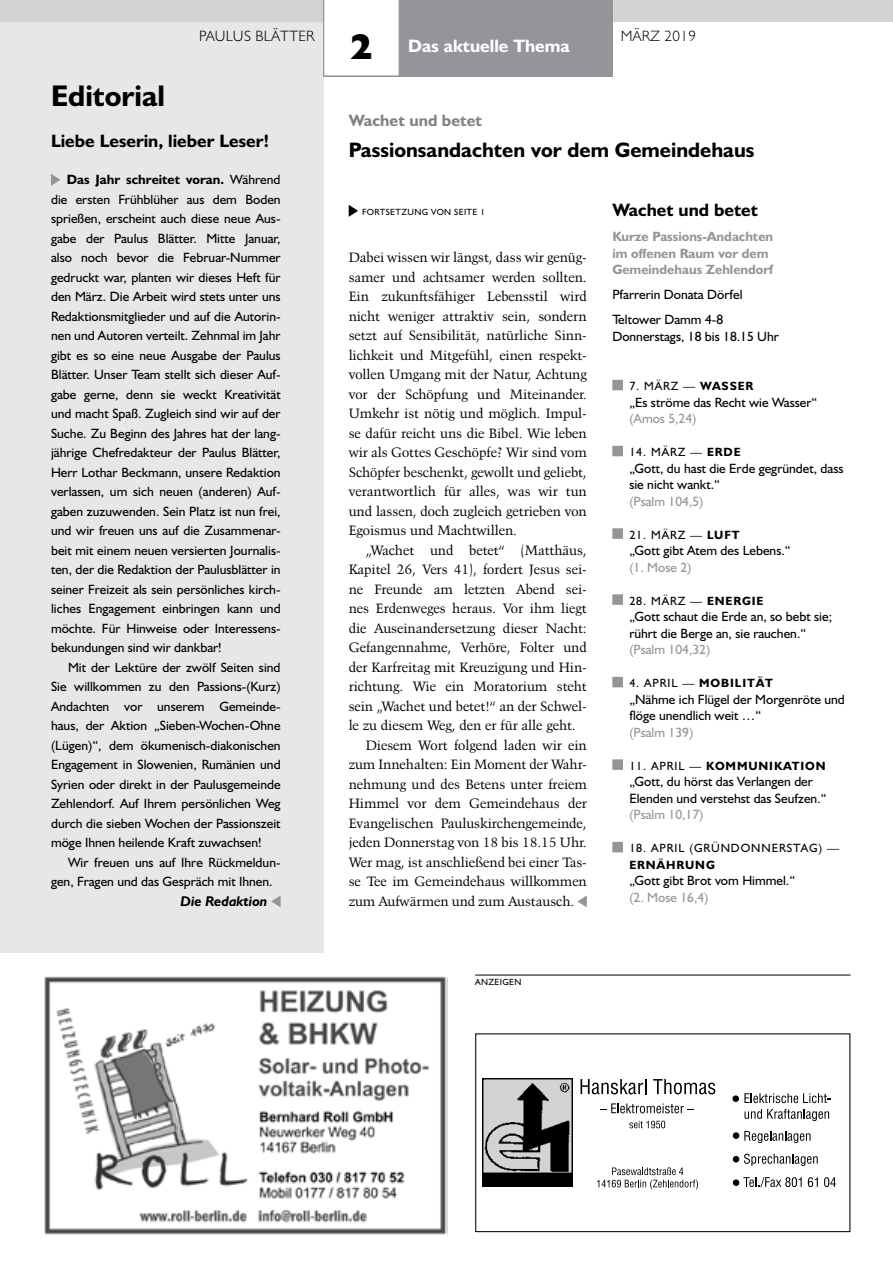
<style>
.page{position:relative;width:893px;height:1263px;background:#fff}
.page>*{position:absolute;margin:0;border:0;box-sizing:border-box;transform-origin:0 0}
.t1{font:800 36px "Humanist 521 BT";color:#000}
.t2{font:700 30px "Humanist 521 BT";color:#000}
.t3{font:700 21px "Humanist 521 BT";color:#000}
.t4{font:700 18px "Humanist 521 BT";color:#000}
.t5{font:700 18px "Humanist 521 BT";color:#fff}
.t6{font:700 16.5px "Humanist 521 BT";color:#808285}
.t7{font:300 15px "Humanist 521 BT";letter-spacing:.025em;color:#000}
.t8{font:italic 700 14.25px "Humanist 521 BT";color:#000}
.t9{font:13.5px/19.5px "Humanist 521 BT";color:#000}
.t10{font:13.5px/19.5px "Kuenstler 480 BT";color:#000;text-align:justify}
.t11{font:13.5px "Humanist 521 BT";color:#939598}
.t12{font:700 13.5px/16.5px "Humanist 521 BT";color:#939598}
.t13{font:12px "Humanist 521 BT";letter-spacing:.075em;color:#000}
.t14{font:700 12px "Humanist 521 BT";letter-spacing:.075em;color:#000}
.t15{font:9px "Humanist 521 BT";letter-spacing:.04em;color:#000}
.s1{font-weight:700}
.s2{font-weight:400}
</style>
<div class="page">
<div style="left:0;top:0;width:323px;height:952px;background:#e6e7e8"></div>
<div style="left:0;top:0;width:893px;height:21px;background:#d1d3d4"></div>
<img style="left:44px;top:976px;width:403px;height:259px">
<hr style="left:475px;top:975px;width:375px;height:1px;background:#000">
<div style="left:475px;top:1033px;width:375px;height:199px;border:1px solid #000"></div>
<svg style="left:482px;top:1078px;width:354px;height:112px"></svg>
<div style="left:323px;top:0;width:289px;height:77px;background:#939598"></div>
<div style="left:324px;top:0;width:75px;height:76px;background:#fff"></div>
<svg style="left:51px;top:174px;width:9px;height:12px"></svg>
<svg style="left:271px;top:895px;width:10px;height:12px"></svg>
<svg style="left:577px;top:895px;width:10px;height:12px"></svg>
<div style="left:612px;top:380px;width:11px;height:10px;background:#939598"></div>
<div style="left:612px;top:446px;width:11px;height:10px;background:#939598"></div>
<div style="left:612px;top:528px;width:11px;height:11px;background:#939598"></div>
<div style="left:612px;top:594px;width:11px;height:11px;background:#939598"></div>
<div style="left:612px;top:677px;width:11px;height:10px;background:#939598"></div>
<div style="left:612px;top:759px;width:11px;height:11px;background:#939598"></div>
<div style="left:612px;top:842px;width:11px;height:10px;background:#939598"></div>
<svg style="left:349px;top:205px;width:9px;height:12px"></svg>
<p class="t7" style="left:199px;top:27px;width:117px">PAULUS BLÄTTER</p>
<h2 class="t2" style="left:51px;top:77px;width:116px">Editorial</h2>
<h3 class="t4" style="left:51px;top:130px;width:220px">Liebe Leserin, lieber Leser!</h3>
<p class="t9" style="left:51px;top:170px;width:231px;text-align:justify;text-indent:16px"><span class="s1">Das Jahr schreitet voran.</span> Während die ersten Frühblüher aus dem Boden sprießen, erscheint auch diese neue Aus&shy;gabe der Paulus Blätter. Mitte Januar, also noch bevor die Februar-Nummer gedruckt war, planten wir dieses Heft für den März. Die Arbeit wird stets unter uns Redaktionsmitglieder und auf die Autorin&shy;nen und Autoren verteilt. Zehnmal im Jahr gibt es so eine neue Ausgabe der Paulus Blätter. Unser Team stellt sich dieser Auf&shy;gabe gerne, denn sie weckt Kreativität und macht Spaß. Zugleich sind wir auf der Suche. Zu Beginn des Jahres hat der lang&shy;jährige Chefredakteur der Paulus Blätter, Herr Lothar Beckmann, unsere Redaktion verlassen, um sich neuen (anderen) Auf&shy;gaben zuzuwenden. Sein Platz ist nun frei, und wir freuen uns auf die Zusammenar&shy;beit mit einem neuen versierten Journalis&shy;ten, der die Redaktion der Paulusblätter in seiner Freizeit als sein persönliches kirch&shy;liches Engagement einbringen kann und möchte. Für Hinweise oder Interessens&shy;bekundungen sind wir dankbar!</p>
<p class="t9" style="left:51px;top:657px;width:231px;text-align:justify;text-indent:17px">Mit der Lektüre der zwölf Seiten sind Sie willkommen zu den Passions-(Kurz)<br>Andachten vor unserem Gemeinde&shy;haus, der Aktion „Sieben-Wochen-Ohne (Lügen)“, dem ökumenisch-diakonischen Engagement in Slowenien, Rumänien und Syrien oder direkt in der Paulusgemeinde Zehlendorf. Auf Ihrem persönlichen Weg durch die sieben Wochen der Passionszeit möge Ihnen heilende Kraft zuwachsen!</p>
<p class="t9" style="left:51px;top:852px;width:231px;text-indent:17px">Wir freuen uns auf Ihre Rückmeldun&shy;gen, Fragen und das Gespräch mit Ihnen.</p>
<p class="t8" style="left:181px;top:892px;width:88px">Die Redaktion</p>
<h1 class="t1" style="left:350px;top:24px;width:25px">2</h1>
<h3 class="t5" style="left:408px;top:34px;width:163px">Das aktuelle Thema</h3>
<p class="t7" style="left:621px;top:27px;width:77px">MÄRZ 2019</p>
<p class="t6" style="left:349px;top:110px;width:135px">Wachet und betet</p>
<h3 class="t3" style="left:349px;top:137px;width:407px">Passionsandachten vor dem Gemeindehaus</h3>
<p class="t15" style="left:362px;top:206px;width:124px">FORTSETZUNG VON SEITE 1</p>
<p class="t10" style="left:349px;top:248px;width:240px">Dabei wissen wir längst, dass wir genüg&shy;samer und achtsamer werden sollten.<br>Ein zukunftsfähiger Lebensstil wird nicht weniger attraktiv sein, sondern setzt auf Sensibilität, natürliche Sinn&shy;lichkeit und Mitgefühl, einen respekt&shy;vollen Umgang mit der Natur, Achtung vor der Schöpfung und Miteinander.<br>Umkehr ist nötig und möglich. Impul&shy;se dafür reicht uns die Bibel. Wie leben wir als Gottes Geschöpfe? Wir sind vom Schöpfer beschenkt, gewollt und geliebt, verantwortlich für alles, was wir tun und lassen, doch zugleich getrieben von Egoismus und Machtwillen.</p>
<p class="t10" style="left:366px;top:540px;width:223px">„Wachet und betet“ (Matthäus,</p>
<p class="t10" style="left:349px;top:560px;width:240px">Kapitel 26, Vers 41), fordert Jesus sei-</p>
<p class="t10" style="left:349px;top:579px;width:240px">ne Freunde am letzten Abend sei-</p>
<p class="t10" style="left:349px;top:599px;width:240px">nes Erdenweges heraus. Vor ihm liegt</p>
<p class="t10" style="left:349px;top:618px;width:240px">die Auseinandersetzung dieser Nacht:</p>
<p class="t10" style="left:349px;top:638px;width:240px">Gefangennahme, Verhöre, Folter und</p>
<p class="t10" style="left:349px;top:657px;width:240px">der Karfreitag mit Kreuzigung und Hin-</p>
<p class="t10" style="left:349px;top:677px;width:240px">richtung. Wie ein Moratorium steht</p>
<p class="t10" style="left:349px;top:696px;width:240px">sein „Wachet und betet!“ an der Schwel-</p>
<p class="t10" style="left:349px;top:716px;width:229px">le zu diesem Weg, den er für alle geht.</p>
<p class="t10" style="left:366px;top:735px;width:223px">Diesem Wort folgend laden wir ein</p>
<p class="t10" style="left:349px;top:754px;width:240px">zum Innehalten: Ein Moment der Wahr-</p>
<p class="t10" style="left:349px;top:774px;width:240px">nehmung und des Betens unter freiem</p>
<p class="t10" style="left:349px;top:793px;width:240px">Himmel vor dem Gemeindehaus der</p>
<p class="t10" style="left:349px;top:813px;width:240px">Evangelischen Pauluskirchengemeinde,</p>
<p class="t10" style="left:349px;top:832px;width:240px">jeden Donnerstag von 18 bis 18.15 Uhr.</p>
<p class="t10" style="left:349px;top:852px;width:240px">Wer mag, ist anschließend bei einer Tas-</p>
<p class="t10" style="left:349px;top:871px;width:240px">se Tee im Gemeindehaus willkommen</p>
<p class="t10" style="left:349px;top:891px;width:227px">zum Aufwärmen und zum Austausch.</p>
<h3 class="t4" style="left:612px;top:199px;width:147px">Wachet und betet</h3>
<p class="t12" style="left:612px;top:228px;width:162px">Kurze Passions-Andachten im offenen Raum vor dem<br>Gemeindehaus Zehlendorf</p>
<p class="t9" style="left:612px;top:282px;width:132px;line-height:25px">Pfarrerin Donata Dörfel<br>Teltower Damm 4-8</p>
<p class="t9" style="left:612px;top:326px;width:168px">Donnerstags, 18 bis 18.15 Uhr</p>
<p class="t13" style="left:629px;top:379px;width:126px">7. MÄRZ — <span class="s1">WASSER</span></p>
<p class="t9" style="left:629px;top:392px;width:189px">„Es ströme das Recht wie Wasser“</p>
<p class="t11" style="left:629px;top:410px;width:69px">(Amos 5,24)</p>
<p class="t13" style="left:629px;top:445px;width:113px">14. MÄRZ — <span class="s1">ERDE</span></p>
<p class="t9" style="left:629px;top:460px;width:216px;line-height:16.5px">„Gott, du hast die Erde gegründet, dass sie nicht wankt.“</p>
<p class="t11" style="left:629px;top:493px;width:76px">(Psalm 104,5)</p>
<p class="t13" style="left:629px;top:527px;width:112px">21. MÄRZ — <span class="s1">LUFT</span></p>
<p class="t9" style="left:629px;top:541px;width:163px">„Gott gibt Atem des Lebens.“</p>
<p class="t11" style="left:629px;top:559px;width:64px">(1. Mose 2)</p>
<p class="t13" style="left:629px;top:593px;width:136px">28. MÄRZ — <span class="s1">ENERGIE</span></p>
<p class="t9" style="left:629px;top:608px;width:204px;line-height:16.5px">„Gott schaut die Erde an, so bebt sie; rührt die Berge an, sie rauchen.“</p>
<p class="t11" style="left:629px;top:641px;width:82px">(Psalm 104,32)</p>
<p class="t14" style="left:629px;top:676px;width:145px"><span class="s2">4. APRIL —</span> MOBILITÄT</p>
<p class="t9" style="left:629px;top:691px;width:217px;line-height:16.5px">„Nähme ich Flügel der Morgenröte und flöge unendlich weit …“</p>
<p class="t11" style="left:629px;top:724px;width:65px">(Psalm 139)</p>
<p class="t14" style="left:629px;top:758px;width:198px"><span class="s2">11. APRIL —</span> KOMMUNIKATION</p>
<p class="t9" style="left:629px;top:773px;width:199px;line-height:16.5px">„Gott, du hörst das Verlangen der<br>Elenden und verstehst das Seufzen.“</p>
<p class="t11" style="left:629px;top:806px;width:76px">(Psalm 10,17)</p>
<p class="t13" style="left:629px;top:841px;width:211px">18. APRIL (GRÜNDONNERSTAG) —</p>
<p class="t14" style="left:629px;top:857px;width:87px">ERNÄHRUNG</p>
<p class="t9" style="left:629px;top:871px;width:167px">„Gott gibt Brot vom Himmel.“</p>
<p class="t11" style="left:629px;top:889px;width:81px">(2. Mose 16,4)</p>
<p class="t15" style="left:475px;top:976px;width:48px">ANZEIGEN</p>
</div>
